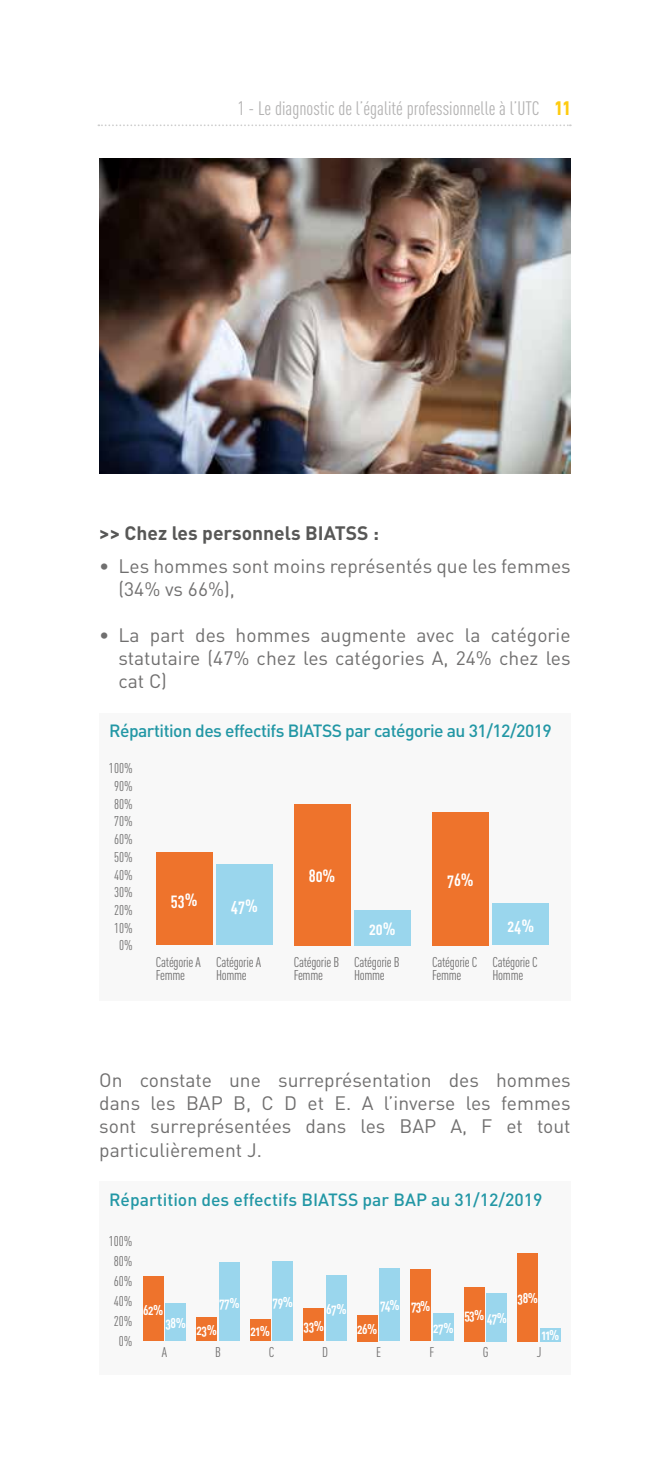
<style>
.page{position:relative;width:670px;height:1474px;background:#fff}
.page>*{position:absolute;margin:0;border:0;box-sizing:border-box;transform-origin:0 0}
.t1{font:19.25px/23.1px "DIN";color:#706f6f;text-align:justify}
.t2{font:19.25px "DIN Cond";color:#b3b2b2}
.t3{font:700 19.25px "DIN";color:#575756}
.t4{font:500 17.5px "DIN";letter-spacing:-.03em;color:#2297a5}
.t5{font:500 17.5px "DIN";color:#2297a5}
.t6{font:17.5px "DIN Cond Bold Alternate";color:#fff}
.t7{font:14px/12.1px "DIN Cond";letter-spacing:-.02em;color:#706f6f}
.t8{font:14px/17.7px "DIN Cond";color:#706f6f;text-align:right}
.t9{font:14px "DIN Cond Bold Alternate";letter-spacing:-.025em;color:#fff}
.s1{font-weight:900;color:#fecb0f}
</style>
<div class="page">
<svg style="left:98px;top:124px;width:473px;height:2px"></svg>
<div style="left:99px;top:713px;width:471px;height:287px;background:#f8f8f8"></div>
<div style="left:354px;top:910px;width:57px;height:35px;background:#9ad6ed"></div>
<div style="left:492px;top:903px;width:57px;height:42px;background:#9ad6ed"></div>
<div style="left:156px;top:852px;width:56px;height:93px;background:#ee732c"></div>
<div style="left:294px;top:804px;width:56px;height:141px;background:#ee732c"></div>
<div style="left:432px;top:811px;width:57px;height:134px;background:#ee732c"></div>
<div style="left:216px;top:864px;width:57px;height:81px;background:#9ad6ed"></div>
<div style="left:99px;top:1181px;width:471px;height:193px;background:#f8f8f8"></div>
<div style="left:143px;top:1276px;width:20px;height:64px;background:#ee732c"></div>
<div style="left:165px;top:1303px;width:21px;height:37px;background:#9ad6ed"></div>
<div style="left:357px;top:1314px;width:20px;height:26px;background:#ee732c"></div>
<div style="left:379px;top:1268px;width:21px;height:72px;background:#9ad6ed"></div>
<div style="left:196px;top:1317px;width:21px;height:23px;background:#ee732c"></div>
<div style="left:219px;top:1262px;width:21px;height:78px;background:#9ad6ed"></div>
<div style="left:410px;top:1269px;width:21px;height:71px;background:#ee732c"></div>
<div style="left:433px;top:1313px;width:21px;height:27px;background:#9ad6ed"></div>
<div style="left:250px;top:1319px;width:20px;height:21px;background:#ee732c"></div>
<div style="left:272px;top:1261px;width:21px;height:79px;background:#9ad6ed"></div>
<div style="left:464px;top:1286px;width:20px;height:54px;background:#ee732c"></div>
<div style="left:486px;top:1292px;width:21px;height:48px;background:#9ad6ed"></div>
<div style="left:303px;top:1308px;width:21px;height:32px;background:#ee732c"></div>
<div style="left:326px;top:1275px;width:21px;height:65px;background:#9ad6ed"></div>
<div style="left:517px;top:1252px;width:21px;height:88px;background:#ee732c"></div>
<div style="left:540px;top:1327px;width:21px;height:13px;background:#9ad6ed"></div>
<img style="left:99px;top:159px;width:471px;height:314px">
<p class="t2" style="left:238px;top:97px;width:334px">1 - Le diagnostic de l’égalité professionnelle à l’UTC <span class="s1">11</span></p>
<p class="t3" style="left:99px;top:520px;width:281px">&gt;&gt; Chez les personnels BIATSS :</p>
<p class="t1" style="left:118px;top:554px;width:454px;text-indent:-19px">• Les hommes sont moins représentés que les femmes (34% vs 66%),</p>
<p class="t1" style="left:118px;top:623px;width:454px;text-indent:-19px">• La part des hommes augmente avec la catégorie statutaire (47% chez les catégories A, 24% chez les cat C)</p>
<p class="t4" style="left:109px;top:720px;width:444px">Répartition des effectifs BIATSS par catégorie au 31/12/2019</p>
<p class="t8" style="left:109px;top:759px;width:25px">100%<br>90%<br>80%<br>70%<br>60%<br>50%<br>40%<br>30%<br>20%<br>10%<br>0%</p>
<p class="t6" style="left:309px;top:864px;width:28px">80%</p>
<p class="t6" style="left:447px;top:868px;width:28px">76%</p>
<p class="t6" style="left:171px;top:889px;width:28px">53%</p>
<p class="t6" style="left:231px;top:895px;width:28px">47%</p>
<p class="t6" style="left:369px;top:917px;width:28px">20%</p>
<p class="t6" style="left:507px;top:914px;width:28px">24%</p>
<p class="t7" style="left:156px;top:956px;width:46px">Catégorie A<br>Femme</p>
<p class="t7" style="left:216px;top:956px;width:46px">Catégorie A<br>Homme</p>
<p class="t7" style="left:354px;top:956px;width:47px">Catégorie B<br>Homme</p>
<p class="t7" style="left:492px;top:956px;width:47px">Catégorie C<br>Homme</p>
<p class="t7" style="left:294px;top:956px;width:47px">Catégorie B<br>Femme</p>
<p class="t7" style="left:432px;top:956px;width:47px">Catégorie C<br>Femme</p>
<p class="t1" style="left:99px;top:1068px;width:473px">On constate une surreprésentation des hommes dans les BAP B, C D et E. A l’inverse les femmes sont surreprésentées dans les BAP A, F et tout particulièrement J.</p>
<p class="t5" style="left:109px;top:1188px;width:435px">Répartition des effectifs BIATSS par BAP au 31/12/2019</p>
<p class="t8" style="left:109px;top:1230px;width:25px;line-height:19.9px">100%<br>80%<br>60%<br>40%<br>20%<br>0%</p>
<p class="t9" style="left:517px;top:1289px;width:22px">38%</p>
<p class="t9" style="left:272px;top:1293px;width:22px">79%</p>
<p class="t7" style="left:269px;top:1345px;width:7px">C</p>
<p class="t9" style="left:219px;top:1293px;width:22px">77%</p>
<p class="t7" style="left:215px;top:1345px;width:7px">B</p>
<p class="t9" style="left:380px;top:1296px;width:21px">74%</p>
<p class="t9" style="left:411px;top:1297px;width:21px">73%</p>
<p class="t9" style="left:326px;top:1300px;width:22px">67%</p>
<p class="t7" style="left:322px;top:1345px;width:7px">D</p>
<p class="t9" style="left:143px;top:1300px;width:22px">62%</p>
<p class="t9" style="left:464px;top:1307px;width:44px">53% 47%</p>
<p class="t7" style="left:483px;top:1345px;width:7px">G</p>
<p class="t9" style="left:165px;top:1314px;width:22px">38%</p>
<p class="t7" style="left:162px;top:1345px;width:7px">A</p>
<p class="t9" style="left:303px;top:1317px;width:22px">33%</p>
<p class="t9" style="left:433px;top:1319px;width:22px">27%</p>
<p class="t7" style="left:429px;top:1345px;width:7px">F</p>
<p class="t9" style="left:357px;top:1320px;width:22px">26%</p>
<p class="t9" style="left:196px;top:1321px;width:22px">23%</p>
<p class="t9" style="left:250px;top:1322px;width:21px">21%</p>
<p class="t9" style="left:541px;top:1326px;width:20px">11%</p>
<p class="t7" style="left:376px;top:1345px;width:7px">E</p>
<p class="t7" style="left:537px;top:1345px;width:6px">J</p>
</div>
